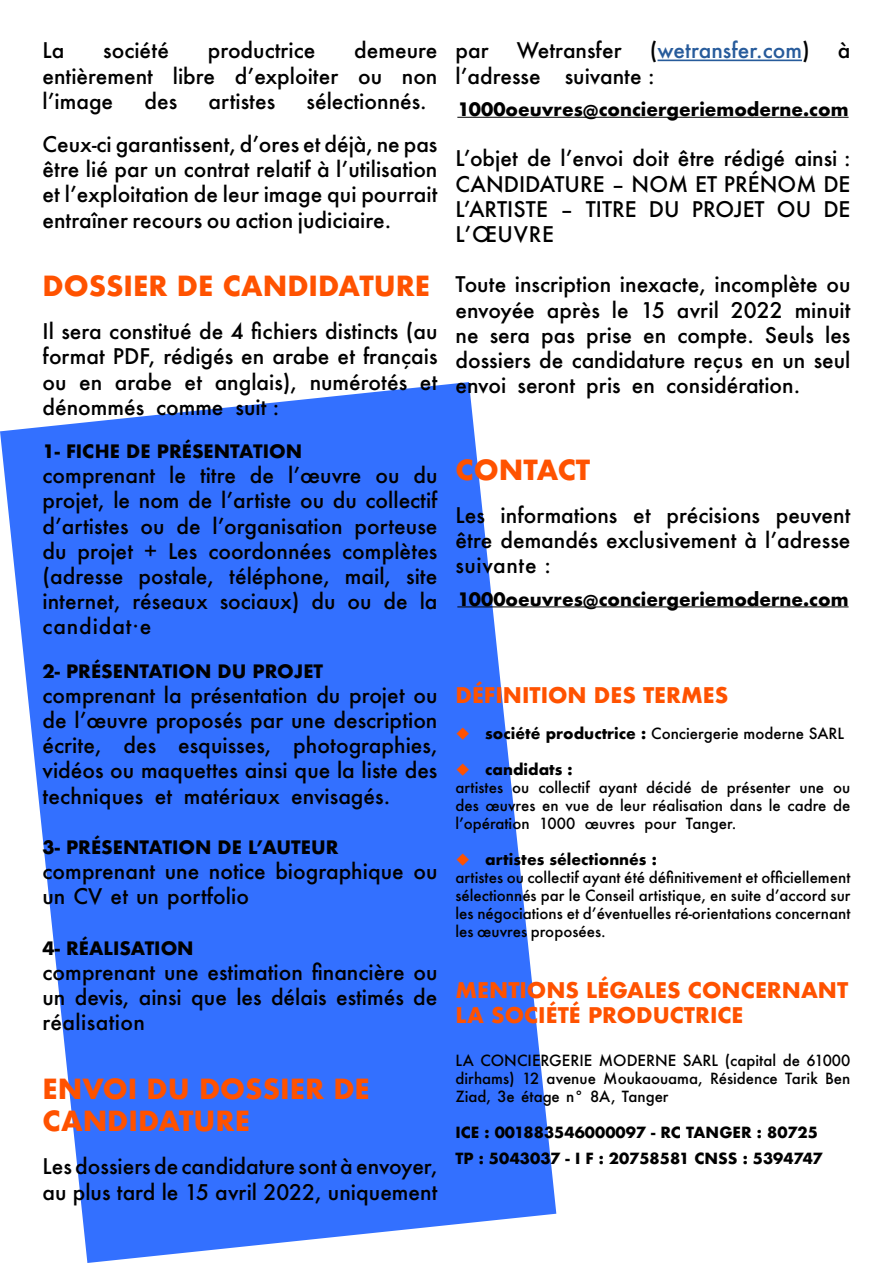
<style>
.page{position:relative;width:893px;height:1263px;background:#fff}
.page>*{position:absolute;margin:0;border:0;box-sizing:border-box;transform-origin:0 0}
.t1{font:700 27px/32.4px "Futura";color:#ff5200}
.t2{font:500 21px/25.2px "Futura";color:#000;text-align:justify}
.t3{font:700 21px/25.2px "Futura";color:#ff5200}
.t4{font:500 21px "Futura";color:#275b9b}
.t5{font:700 18px "Futura";color:#000}
.t6{font:500 15px/18px "Futura";color:#000}
.t7{font:700 15px/25.2px "Futura";color:#000}
.s1{color:#000}
.s2{color:#ff5200}
.s3{font-weight:700}
</style>
<div class="page">
<svg style="left:0;top:382px;width:556px;height:881px;fill:#3370ff"></svg>
<hr style="left:657px;top:60px;width:145px;height:1px;background:#275b9b">
<hr style="left:457px;top:117px;width:392px;height:1px;background:#000">
<hr style="left:457px;top:606px;width:392px;height:1px;background:#000">
<p class="t2" style="left:43px;top:38px;width:396px;text-indent:312px">demeure entièrement libre d’exploiter ou non l’image</p>
<p class="t2" style="left:43px;top:38px;width:23px">La</p>
<p class="t2" style="left:103px;top:38px;width:67px">société</p>
<p class="t2" style="left:208px;top:38px;width:109px">productrice</p>
<p class="t2" style="left:43px;top:79px;width:396px;line-height:43.2px;text-indent:264px">sélectionnés.<br>Ceux-ci garantissent, d’ores et déjà, ne pas</p>
<p class="t2" style="left:43px;top:156px;width:396px">être lié par un contrat relatif à l’utilisation et l’exploitation de leur image qui pourrait entraîner recours ou action judiciaire.</p>
<p class="t2" style="left:145px;top:88px;width:34px">des</p>
<p class="t2" style="left:209px;top:88px;width:68px">artistes</p>
<p class="t1" style="left:43px;top:269px;width:389px">DOSSIER DE CANDIDATURE</p>
<p class="t2" style="left:43px;top:318px;width:396px">Il sera constitué de 4 fichiers distincts (au format PDF, rédigés en arabe et français ou en arabe et anglais), numérotés et dénommés comme suit :</p>
<p class="t5" style="left:43px;top:439px;width:261px">1- FICHE DE PRÉSENTATION</p>
<p class="t2" style="left:43px;top:462px;width:396px">comprenant le titre de l’œuvre ou du projet, le nom de l’artiste ou du collectif d’artistes ou de l’organisation porteuse du projet + Les coordonnées complètes (adresse postale, téléphone, mail, site internet, réseaux sociaux) du ou de la candidat·e</p>
<p class="t5" style="left:43px;top:659px;width:282px">2- PRÉSENTATION DU PROJET</p>
<p class="t2" style="left:43px;top:682px;width:396px">comprenant la présentation du projet ou de l’œuvre proposés par une description écrite, des esquisses, photographies, vidéos ou maquettes ainsi que la liste des techniques et matériaux envisagés.</p>
<p class="t5" style="left:43px;top:835px;width:298px">3- PRÉSENTATION DE L’AUTEUR</p>
<p class="t2" style="left:43px;top:858px;width:396px">comprenant une notice biographique ou un CV et un portfolio</p>
<p class="t5" style="left:43px;top:936px;width:153px">4- RÉALISATION</p>
<p class="t2" style="left:43px;top:959px;width:396px">comprenant une estimation financière ou un devis, ainsi que les délais estimés de réalisation</p>
<p class="t1" style="left:43px;top:1072px;width:329px">ENVOI DU DOSSIER DE<br>CANDIDATURE</p>
<p class="t2" style="left:43px;top:1154px;width:396px">Les dossiers de candidature sont à envoyer, au plus tard le 15 avril 2022, uniquement</p>
<p class="t2" style="left:455px;top:38px;width:35px">par</p>
<p class="t2" style="left:517px;top:38px;width:106px">Wetransfer</p>
<p class="t4" style="left:650px;top:36px;width:161px"><span class="s1">(</span>wetransfer.com<span class="s1">)</span></p>
<p class="t2" style="left:838px;top:38px;width:14px">à</p>
<p class="t2" style="left:455px;top:63px;width:201px">l’adresse suivante :</p>
<p class="t5" style="left:457px;top:97px;width:393px">1000oeuvres@conciergeriemoderne.com</p>
<p class="t2" style="left:455px;top:146px;width:396px">L’objet de l’envoi doit être rédigé ainsi :<br>CANDIDATURE – NOM ET PRÉNOM DE L’ARTISTE – TITRE DU PROJET OU DE L’ŒUVRE</p>
<p class="t2" style="left:455px;top:272px;width:396px">Toute inscription inexacte, incomplète ou envoyée après le 15 avril 2022 minuit ne sera pas prise en compte. Seuls les dossiers de candidature reçus en un seul envoi seront pris en considération.</p>
<p class="t1" style="left:455px;top:453px;width:136px">CONTACT</p>
<p class="t2" style="left:455px;top:502px;width:396px">Les informations et précisions peuvent être demandés exclusivement à l’adresse suivante :</p>
<p class="t5" style="left:457px;top:587px;width:393px">1000oeuvres@conciergeriemoderne.com</p>
<p class="t3" style="left:455px;top:682px;width:274px">DÉFINITION DES TERMES</p>
<p class="t6" style="left:455px;top:724px;width:390px"><span class="s2">◆</span> <span class="s3">société productrice :</span> Conciergerie moderne SARL</p>
<p class="t6" style="left:455px;top:760px;width:396px"><span class="s2">◆</span> <span class="s3">candidats :<br></span>artistes ou collectif ayant décidé de présenter une ou des œuvres en vue de leur réalisation dans le cadre de l’opération 1000 œuvres pour Tanger.</p>
<p class="t6" style="left:455px;top:850px;width:396px"><span class="s2">◆</span> <span class="s3">artistes sélectionnés :<br></span>artistes ou collectif ayant été définitivement et officiellement sélectionnés par le Conseil artistique, en suite d’accord sur les négociations et d’éventuelles ré-orientations concernant les œuvres proposées.</p>
<p class="t3" style="left:455px;top:977px;width:394px">MENTIONS LÉGALES CONCERNANT<br>LA SOCIÉTÉ PRODUCTRICE</p>
<p class="t6" style="left:455px;top:1051px;width:396px;text-align:justify">LA CONCIERGERIE MODERNE SARL (capital de 61000 dirhams) 12 avenue Moukaouama, Résidence Tarik Ben Ziad, 3e étage n° 8A, Tanger</p>
<p class="t7" style="left:455px;top:1120px;width:369px">ICE : 001883546000097 - RC TANGER : 80725<br>TP : 5043037 - I F : 20758581 CNSS : 5394747</p>
</div>
